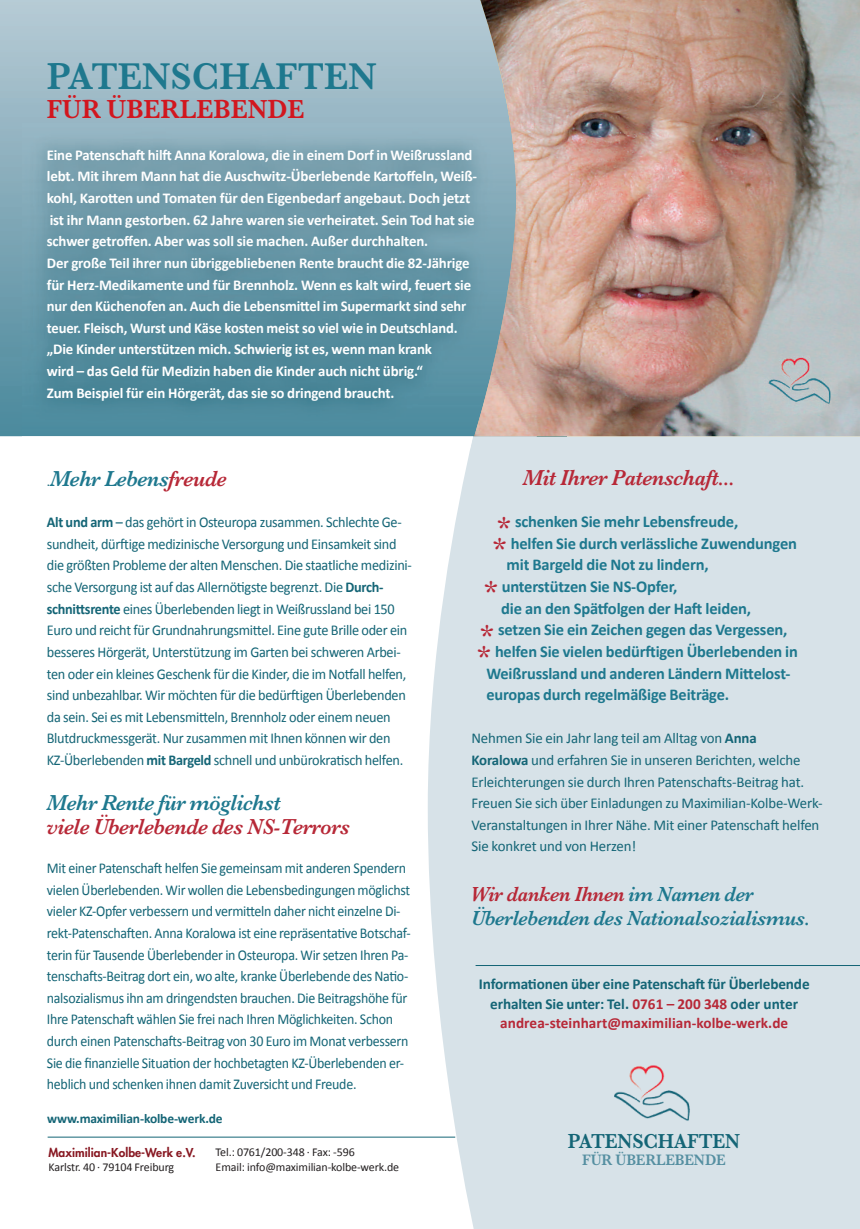
<style>
.page{position:relative;width:860px;height:1229px;background:#fff}
.page>*{position:absolute;margin:0;border:0;box-sizing:border-box;transform-origin:0 0}
.t1{font:600 38.7px "Baskerville";color:#1e788e;scale:.96 1}
.t2{font:600 27.15px "Baskerville";color:#d2161e;scale:.96 1}
.t3{font:italic 600 22.5px "Baskerville";letter-spacing:-.02em;color:#b72837;scale:.95 1}
.t4{font:italic 600 22.5px "Baskerville";letter-spacing:-.02em;color:#1e788e;scale:.95 1}
.t5{font:italic 600 21.15px/24.2px "Baskerville";letter-spacing:-.02em;color:#1e788e;scale:.95 1}
.t6{font:600 21px "Baskerville";letter-spacing:-.01em;color:#146576;scale:.94 1}
.t7{font:700 16.5px "Calibri";letter-spacing:-.01em;color:#1e788e}
.t8{font:600 15.75px "Baskerville";letter-spacing:-.01em;color:#558fa1;scale:.94 1}
.t9{font:700 15.15px/19.6px "Calibri";letter-spacing:-.01em;color:#146576;text-align:center}
.t10{font:700 15px/21.6px "Calibri";letter-spacing:-.01em;color:#fff}
.t11{font:15px/21.6px "Calibri";letter-spacing:-.02em;color:#146576;scale:.95 1}
.t12{font:15px/21.6px "Calibri";letter-spacing:-.02em;color:#146576;scale:.93 1}
.t13{font:15px/21.6px "Calibri";letter-spacing:-.02em;color:#146576}
.t14{font:700 13.5px "Calibri";letter-spacing:-.01em;color:#146576}
.t15{font:12px/14.4px "Calibri";letter-spacing:-.01em;color:#231f20}
.t16{font:800 12px "Futura Std";letter-spacing:.005em;color:#881822}
.s1{font-family:"Calibri";font-weight:400;font-style:normal;font-size:13.5px;color:#146576}
.s2{color:#b72837}
.s3{font-weight:700}
.s4{font-family:"Baskerville";font-weight:600;font-size:25.5px;color:#b72837}
</style>
<div class="page">
<div style="left:0;top:381px;width:859px;height:847px;background:#d7e2e8"></div>
<div style="left:0;top:0;width:566px;height:436px;background:linear-gradient(to bottom,#b6c9d4,#4a889b)"></div>
<img style="left:473px;top:0;width:386px;height:436px">
<svg style="left:0;top:437px;width:477px;height:791px;background:#fcfcfd"></svg>
<hr style="left:48px;top:1136px;width:407px;height:1px;background:#146576">
<hr style="left:475px;top:964px;width:384px;height:1px;background:#146576">
<img style="left:614px;top:1090px;width:76px;height:31px">
<img style="left:627px;top:1065px;width:40px;height:35px">
<img style="left:758px;top:377px;width:79px;height:37px">
<img style="left:779px;top:354px;width:33px;height:33px">
<img style="left:473px;top:436px;width:63px;height:12px">
<img style="left:22px;top:123px;width:452px;height:313px">
<img style="left:474px;top:123px;width:62px;height:313px">
<img style="left:22px;top:436px;width:451px;height:12px">
<h1 class="t1" style="left:47px;top:55px;width:345px">PATENSCHAFTEN</h1>
<h2 class="t2" style="left:47px;top:93px;width:270px">FÜR ÜBERLEBENDE</h2>
<p class="t10" style="left:47px;top:144px;width:432px">Eine Patenschaft hilft Anna Koralowa, die in einem Dorf in Weißrussland lebt. Mit ihrem Mann hat die Auschwitz-Überlebende Kartoffeln, Weiß&shy;kohl, Karotten und Tomaten für den Eigenbedarf angebaut. Doch jetzt ist ihr Mann gestorben. 62 Jahre waren sie verheiratet. Sein Tod hat sie schwer getroffen. Aber was soll sie machen. Außer durchhalten.<br>Der große Teil ihrer nun übriggebliebenen Rente braucht die 82-Jährige für Herz-Medikamente und für Brennholz. Wenn es kalt wird, feuert sie nur den Küchenofen an. Auch die Lebensmittel im Supermarkt sind sehr teuer. Fleisch, Wurst und Käse kosten meist so viel wie in Deutschland. „Die Kinder unterstützen mich. Schwierig ist es, wenn man krank<br>wird – das Geld für Medizin haben die Kinder auch nicht übrig.“<br>Zum Beispiel für ein Hörgerät, das sie so dringend braucht.</p>
<h3 class="t4" style="left:47px;top:465px;width:191px"><span class="s1">.</span>Mehr Lebens<span class="s2">freude</span></h3>
<p class="t11" style="left:47px;top:511px;width:385px"><span class="s3">Alt und arm</span> – das gehört in Osteuropa zusammen. Schlechte Ge&shy;sundheit, dürftige medizinische Versorgung und Einsamkeit sind die größten Probleme der alten Menschen. Die staatliche medizini&shy;sche Versorgung ist auf das Allernötigste begrenzt. Die <span class="s3">Durch&shy;schnittsrente</span> eines Überlebenden liegt in Weißrussland bei 150<br>Euro und reicht für Grundnahrungsmittel. Eine gute Brille oder ein besseres Hörgerät, Unterstützung im Garten bei schweren Arbei&shy;ten oder ein kleines Geschenk für die Kinder, die im Notfall helfen, sind unbezahlbar. Wir möchten für die bedürftigen Überlebenden da sein. Sei es mit Lebensmitteln, Brennholz oder einem neuen Blutdruckmessgerät. Nur zusammen mit Ihnen können wir den KZ-Überlebenden <span class="s3">mit Bargeld</span> schnell und unbürokratisch helfen.</p>
<h3 class="t4" style="left:47px;top:789px;width:248px">Mehr Rente für möglichst</h3>
<h3 class="t3" style="left:47px;top:814px;width:320px">viele Überlebende des NS-Terrors</h3>
<p class="t12" style="left:47px;top:857px;width:393px">Mit einer Patenschaft helfen Sie gemeinsam mit anderen Spendern vielen Überlebenden. Wir wollen die Lebensbedingungen möglichst vieler KZ-Opfer verbessern und vermitteln daher nicht einzelne Di&shy;rekt-Patenschaften. Anna Koralowa ist eine repräsentative Botschaf&shy;terin für Tausende Überlebender in Osteuropa. Wir setzen Ihren Pa&shy;tenschafts-Beitrag dort ein, wo alte, kranke Überlebende des Natio&shy;nalsozialismus ihn am dringendsten brauchen. Die Beitragshöhe für Ihre Patenschaft wählen Sie frei nach Ihren Möglichkeiten. Schon durch einen Patenschafts-Beitrag von 30 Euro im Monat verbessern Sie die finanzielle Situation der hochbetagten KZ-Überlebenden er&shy;heblich und schenken ihnen damit Zuversicht und Freude.</p>
<p class="t14" style="left:47px;top:1109px;width:177px">www.maximilian-kolbe-werk.de</p>
<p class="t16" style="left:48px;top:1146px;width:148px">Maximilian-Kolbe-Werk e.V.</p>
<p class="t15" style="left:48px;top:1159px;width:127px">Karlstr. 40 · 79104 Freiburg</p>
<p class="t15" style="left:215px;top:1144px;width:185px">Tel.: 0761/200-348 · Fax: -596<br>Email: info@maximilian-kolbe-werk.de</p>
<h3 class="t3" style="left:522px;top:465px;width:224px">Mit Ihrer Patenschaft...</h3>
<p class="t7" style="left:497px;top:511px;width:242px"><span class="s4">*</span> schenken Sie mehr Lebensfreude,</p>
<p class="t7" style="left:492px;top:533px;width:306px"><span class="s4">*</span> helfen Sie durch verlässliche Zuwendungen</p>
<p class="t7" style="left:506px;top:554px;width:203px">mit Bargeld die Not zu lindern,</p>
<p class="t7" style="left:484px;top:576px;width:194px"><span class="s4">*</span> unterstützen Sie NS-Opfer,</p>
<p class="t7" style="left:501px;top:598px;width:251px">die an den Spätfolgen der Haft leiden,</p>
<p class="t7" style="left:480px;top:619px;width:309px"><span class="s4">*</span> setzen Sie ein Zeichen gegen das Vergessen,</p>
<p class="t7" style="left:477px;top:641px;width:322px"><span class="s4">*</span> helfen Sie vielen bedürftigen Überlebenden in</p>
<p class="t7" style="left:486px;top:662px;width:305px">Weißrussland und anderen Ländern Mittelost-</p>
<p class="t7" style="left:486px;top:684px;width:244px">europas durch regelmäßige Beiträge.</p>
<p class="t13" style="left:471px;top:727px;width:352px">Nehmen Sie ein Jahr lang teil am Alltag von <span class="s3">Anna<br>Koralowa</span> und erfahren Sie in unseren Berichten, welche Erleichterungen sie durch Ihren Patenschafts-Beitrag hat.<br>Freuen Sie sich über Einladungen zu Maximilian-Kolbe-Werk-Veranstaltungen in Ihrer Nähe. Mit einer Patenschaft helfen Sie konkret und von Herzen!</p>
<h3 class="t5" style="left:470px;top:881px;width:359px"><span class="s2">Wir danken Ihnen</span> im Namen der<br>Überlebenden des Nationalsozialismus.</h3>
<p class="t9" style="left:478px;top:973px;width:332px">Informationen über eine Patenschaft für Überlebende erhalten Sie unter: Tel. <span class="s2">0761 – 200 348</span> oder unter <span class="s2">andrea-steinhart@maximilian-kolbe-werk.de</span></p>
<h3 class="t6" style="left:567px;top:1128px;width:185px">PATENSCHAFTEN</h3>
<p class="t8" style="left:582px;top:1150px;width:154px">FÜR ÜBERLEBENDE</p>
</div>
